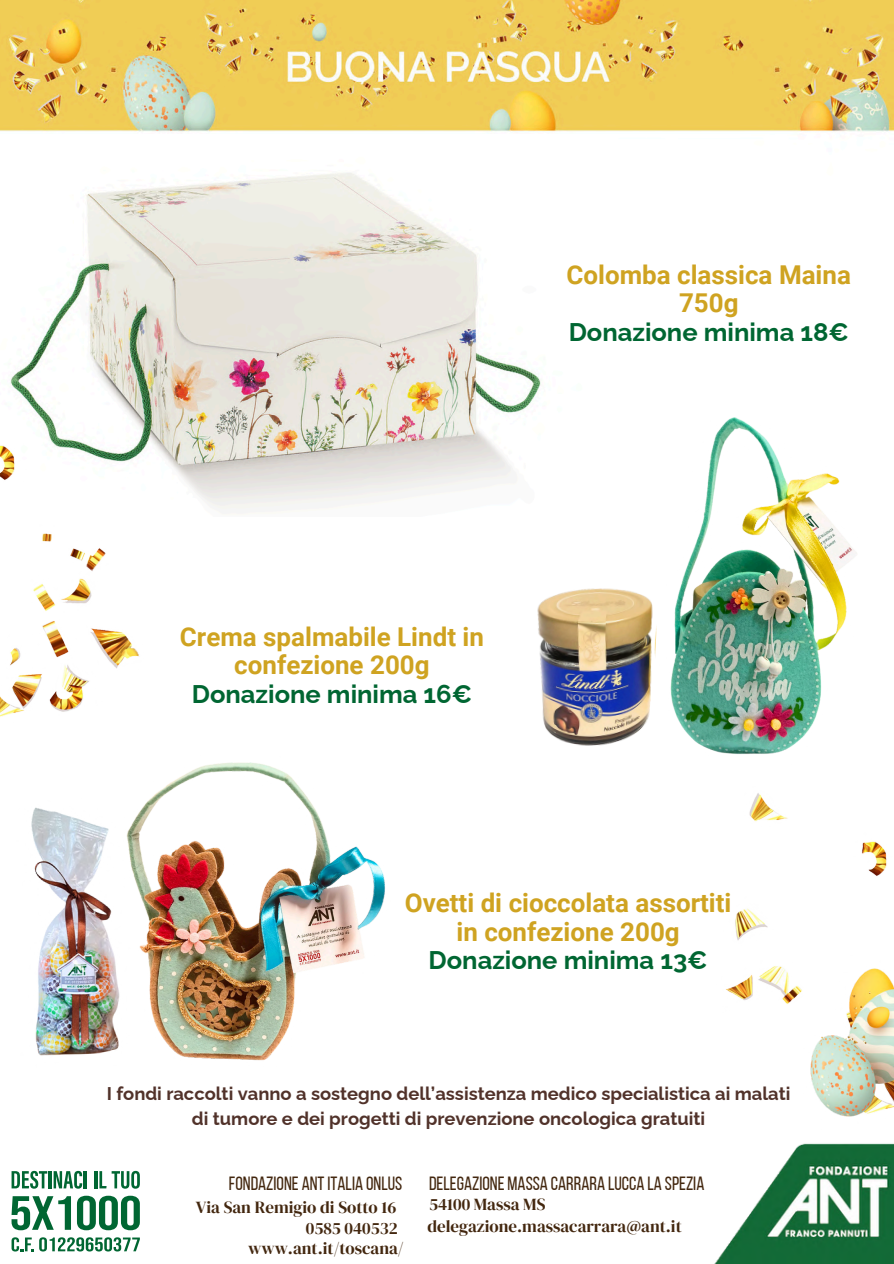
<style>
.page{position:relative;width:894px;height:1264px;background:#fff}
.page>*{position:absolute;margin:0;border:0;box-sizing:border-box;transform-origin:0 0}
.t1{font:700 25.95px/28.2px "Roboto";color:#cfa321;text-align:center}
.t2{font:700 25.5px "Raleway";color:#006632}
.t3{font:19.05px "Bebas Neue";color:#43270f}
.t4{font:700 18.3px/24.8px "Raleway";color:#51322a;text-align:center}
.t5{font:16.95px "DM Serif Display";color:#43270f}
</style>
<div class="page">
<img style="left:0;top:0;width:893px;height:1252px">
<img style="left:695px;top:1141px;width:198px;height:122px">
<svg style="left:12px;top:1170px;width:35px;height:18px"></svg>
<hr style="left:48px;top:1171px;width:3px;height:17px;background:#006632">
<svg style="left:54px;top:1170px;width:32px;height:18px"></svg>
<svg style="left:12px;top:1196px;width:59px;height:34px"></svg>
<svg style="left:77px;top:1195px;width:63px;height:35px"></svg>
<hr style="left:94px;top:1171px;width:3px;height:17px;background:#006632">
<svg style="left:99px;top:1171px;width:7px;height:17px"></svg>
<svg style="left:112px;top:1170px;width:28px;height:18px"></svg>
<svg style="left:12px;top:1237px;width:128px;height:14px"></svg>
<img style="left:0;top:134px;width:609px;height:383px">
<img style="left:676px;top:818px;width:217px;height:306px">
<img style="left:791px;top:955px;width:102px;height:174px">
<img style="left:56px;top:666px;width:371px;height:492px">
<img style="left:0;top:782px;width:203px;height:319px">
<img style="left:568px;top:318px;width:325px;height:500px">
<img style="left:523px;top:581px;width:135px;height:200px">
<img style="left:0;top:390px;width:194px;height:338px">
<h1 class="t1" style="left:566px;top:261px;width:286px">Colomba classica Maina<br>750g</h1>
<p class="t2" style="left:568px;top:316px;width:281px">Donazione minima 18€</p>
<p class="t1" style="left:180px;top:622px;width:305px">Crema spalmabile Lindt in confezione 200g</p>
<p class="t2" style="left:192px;top:678px;width:282px">Donazione minima 16€</p>
<p class="t1" style="left:404px;top:889px;width:328px">Ovetti di cioccolata assortiti in confezione 200g</p>
<p class="t2" style="left:428px;top:945px;width:280px">Donazione minima 13€</p>
<h1 class="t4" style="left:107px;top:1081px;width:685px">I fondi raccolti vanno a sostegno dell’assistenza medico specialistica ai malati di tumore e dei progetti di prevenzione oncologica gratuiti</h1>
<h1 class="t3" style="left:229px;top:1175px;width:175px">FONDAZIONE ANT ITALIA ONLUS</h1>
<h1 class="t3" style="left:429px;top:1175px;width:277px">DELEGAZIONE MASSA CARRARA LUCCA LA SPEZIA</h1>
<h1 class="t5" style="left:196px;top:1195px;width:202px">Via San Remigio di Sotto 16</h1>
<p class="t5" style="left:306px;top:1216px;width:93px">0585 040532</p>
<p class="t5" style="left:248px;top:1236px;width:157px">www.ant.it/toscana/</p>
<p class="t5" style="left:429px;top:1192px;width:118px">54100 Massa MS</p>
<h1 class="t5" style="left:427px;top:1214px;width:256px">delegazione.massacarrara@ant.it</h1>
</div>
